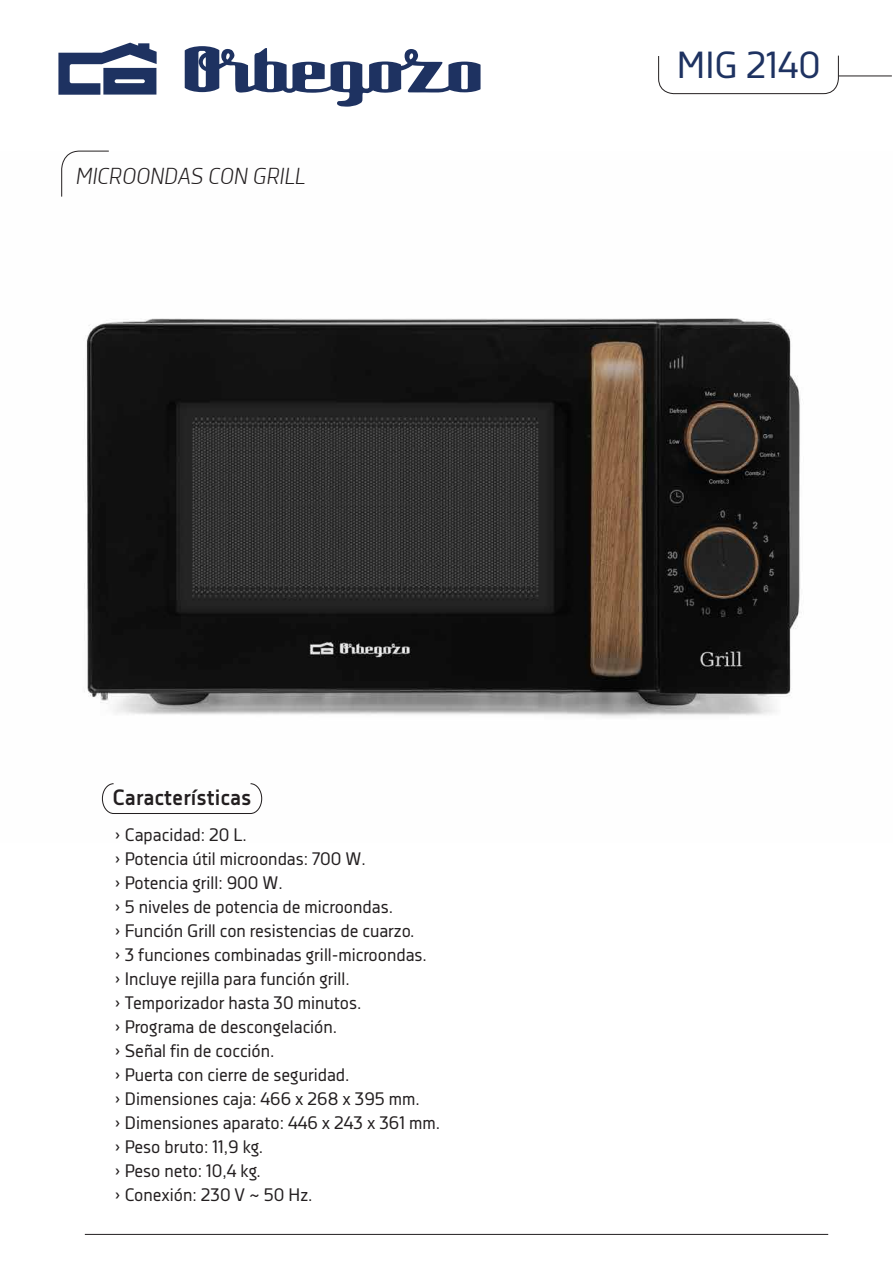
<style>
.page{position:relative;width:893px;height:1263px;background:#fff}
.page>*{position:absolute;margin:0;border:0;box-sizing:border-box;transform-origin:0 0}
.t1{font:37.5px "Decima Nova";color:#1e3261}
.t2{font:italic 300 22.5px "Decima Nova";color:#231f20}
.t3{font:700 22.05px "Decima Nova";color:#231f20}
.t4{font:18px/24px "Decima Nova";color:#231f20}
</style>
<div class="page">
<img style="left:84px;top:318px;width:717px;height:399px">
<hr style="left:85px;top:1234px;width:743px;height:1px;background:#231f20">
<hr style="left:839px;top:76px;width:53px;height:1px;background:#231f20">
<svg style="left:658px;top:55px;width:181px;height:39px"></svg>
<svg style="left:61px;top:150px;width:48px;height:47px"></svg>
<svg style="left:58px;top:43px;width:423px;height:64px"></svg>
<svg style="left:101px;top:783px;width:162px;height:31px"></svg>
<p class="t2" style="left:76px;top:163px;width:231px">MICROONDAS CON GRILL</p>
<h1 class="t1" style="left:677px;top:44px;width:145px">MIG 2140</h1>
<p class="t3" style="left:113px;top:785px;width:140px">Características</p>
<p class="t4" style="left:115px;top:823px;width:327px">› Capacidad: 20 L.<br>› Potencia útil microondas: 700 W.<br>› Potencia grill: 900 W.<br>› 5 niveles de potencia de microondas.<br>› Función Grill con resistencias de cuarzo.<br>› 3 funciones combinadas grill-microondas.<br>› Incluye rejilla para función grill.<br>› Temporizador hasta 30 minutos.<br>› Programa de descongelación.<br>› Señal fin de cocción.<br>› Puerta con cierre de seguridad.<br>› Dimensiones caja: 466 x 268 x 395 mm.<br>› Dimensiones aparato: 446 x 243 x 361 mm. › Peso bruto: 11,9 kg.<br>› Peso neto: 10,4 kg.<br>› Conexión: 230 V ~ 50 Hz.</p>
</div>
